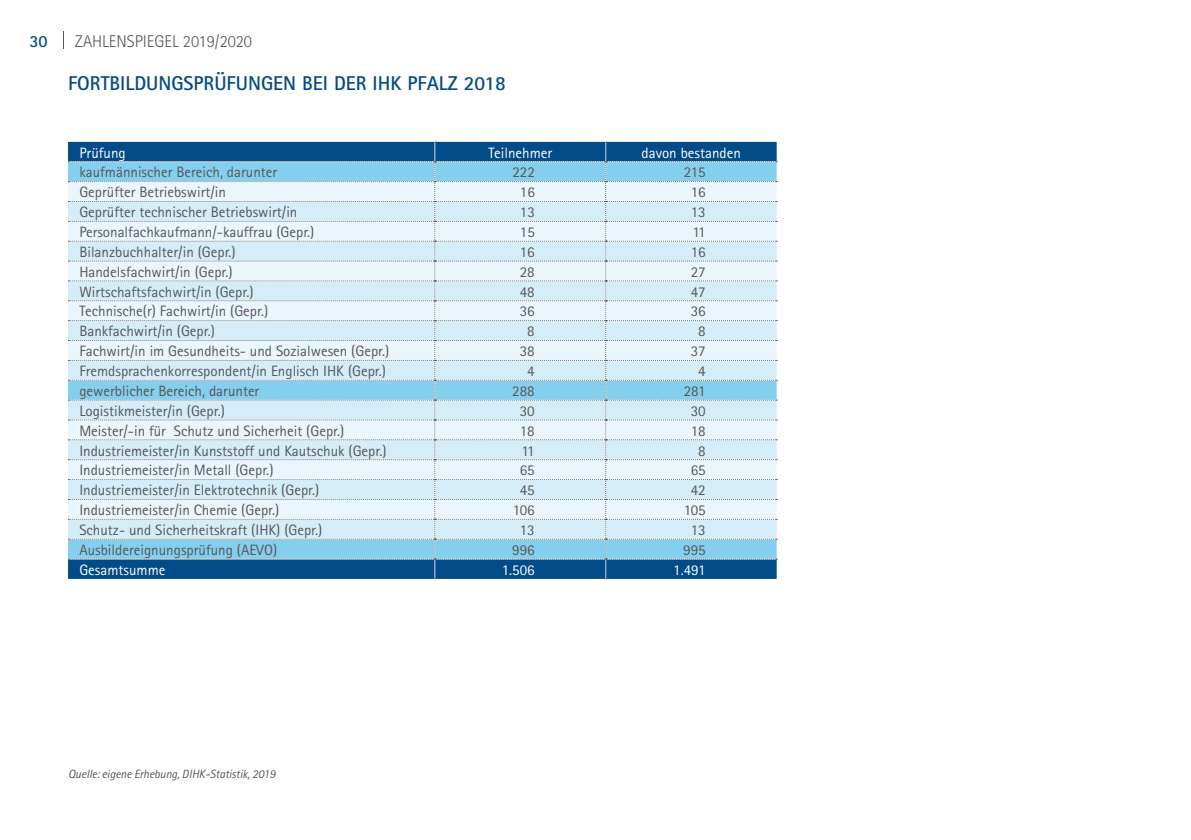
<style>
.page{position:relative;width:1191px;height:840px;background:#fff}
.page>*{position:absolute;margin:0;border:0;box-sizing:border-box;transform-origin:0 0}
.t1{font:700 20px "Rotis Sans Serif";color:#004b88}
.t2{font:300 17px "Rotis Sans Serif";color:#575756}
.t3{font:700 17px "Rotis Sans Serif";color:#004b88}
.t4{font:15px "Rotis Sans Serif";color:#575756}
.t5{font:15px "Rotis Sans Serif";color:#fff}
.t6{font:italic 12px "Rotis Sans Serif";letter-spacing:-.01em;color:#575756}
</style>
<div class="page">
<svg style="left:68px;top:142px;width:709px;height:437px;background:#bddbeb"></svg>
<svg style="left:63px;top:31px;width:1px;height:17px"></svg>
<p class="t3" style="left:29px;top:31px;width:20px">30</p>
<p class="t2" style="left:75px;top:31px;width:179px">ZAHLENSPIEGEL 2019/2020</p>
<h1 class="t1" style="left:68px;top:71px;width:439px">FORTBILDUNGSPRÜFUNGEN BEI DER IHK PFALZ 2018</h1>
<p class="t5" style="left:79px;top:143px;width:48px">Prüfung</p>
<p class="t5" style="left:488px;top:143px;width:65px">Teilnehmer</p>
<p class="t5" style="left:641px;top:143px;width:101px">davon bestanden</p>
<p class="t4" style="left:79px;top:163px;width:199px">kaufmännischer Bereich, darunter</p>
<p class="t4" style="left:512px;top:163px;width:24px">222</p>
<p class="t4" style="left:684px;top:163px;width:23px">215</p>
<p class="t4" style="left:79px;top:183px;width:148px">Geprüfter Betriebswirt/in</p>
<p class="t4" style="left:520px;top:183px;width:16px">16</p>
<p class="t4" style="left:691px;top:183px;width:16px">16</p>
<p class="t4" style="left:79px;top:203px;width:219px">Geprüfter technischer Betriebswirt/in</p>
<p class="t4" style="left:520px;top:203px;width:16px">13</p>
<p class="t4" style="left:691px;top:203px;width:16px">13</p>
<p class="t4" style="left:79px;top:223px;width:236px">Personalfachkaufmann/-kauffrau (Gepr.)</p>
<p class="t4" style="left:520px;top:223px;width:16px">15</p>
<p class="t4" style="left:692px;top:223px;width:15px">11</p>
<p class="t4" style="left:79px;top:243px;width:158px">Bilanzbuchhalter/in (Gepr.)</p>
<p class="t4" style="left:520px;top:243px;width:16px">16</p>
<p class="t4" style="left:690px;top:243px;width:16px">16</p>
<p class="t4" style="left:79px;top:263px;width:155px">Handelsfachwirt/in (Gepr.)</p>
<p class="t4" style="left:520px;top:263px;width:16px">28</p>
<p class="t4" style="left:690px;top:263px;width:16px">27</p>
<p class="t4" style="left:79px;top:282px;width:176px">Wirtschaftsfachwirt/in (Gepr.)</p>
<p class="t4" style="left:520px;top:282px;width:16px">48</p>
<p class="t4" style="left:690px;top:282px;width:16px">47</p>
<p class="t4" style="left:79px;top:302px;width:190px">Technische(r) Fachwirt/in (Gepr.)</p>
<p class="t4" style="left:520px;top:302px;width:16px">36</p>
<p class="t4" style="left:690px;top:302px;width:16px">36</p>
<p class="t4" style="left:79px;top:322px;width:137px">Bankfachwirt/in (Gepr.)</p>
<p class="t4" style="left:527px;top:322px;width:9px">8</p>
<p class="t4" style="left:698px;top:322px;width:9px">8</p>
<p class="t4" style="left:79px;top:342px;width:311px">Fachwirt/in im Gesundheits- und Sozialwesen (Gepr.)</p>
<p class="t4" style="left:520px;top:342px;width:16px">38</p>
<p class="t4" style="left:690px;top:342px;width:16px">37</p>
<p class="t4" style="left:79px;top:362px;width:308px">Fremdsprachenkorrespondent/in Englisch IHK (Gepr.)</p>
<p class="t4" style="left:527px;top:362px;width:9px">4</p>
<p class="t4" style="left:698px;top:362px;width:9px">4</p>
<p class="t4" style="left:79px;top:382px;width:181px">gewerblicher Bereich, darunter</p>
<p class="t4" style="left:512px;top:382px;width:24px">288</p>
<p class="t4" style="left:684px;top:382px;width:23px">281</p>
<p class="t4" style="left:79px;top:401px;width:147px">Logistikmeister/in (Gepr.)</p>
<p class="t4" style="left:520px;top:401px;width:16px">30</p>
<p class="t4" style="left:690px;top:401px;width:16px">30</p>
<p class="t4" style="left:79px;top:421px;width:266px">Meister/-in für Schutz und Sicherheit (Gepr.)</p>
<p class="t4" style="left:520px;top:421px;width:16px">18</p>
<p class="t4" style="left:690px;top:421px;width:16px">18</p>
<p class="t4" style="left:79px;top:441px;width:309px">Industriemeister/in Kunststoff und Kautschuk (Gepr.)</p>
<p class="t4" style="left:521px;top:441px;width:15px">11</p>
<p class="t4" style="left:698px;top:441px;width:9px">8</p>
<p class="t4" style="left:79px;top:461px;width:196px">Industriemeister/in Metall (Gepr.)</p>
<p class="t4" style="left:520px;top:461px;width:16px">65</p>
<p class="t4" style="left:690px;top:461px;width:16px">65</p>
<p class="t4" style="left:79px;top:481px;width:241px">Industriemeister/in Elektrotechnik (Gepr.)</p>
<p class="t4" style="left:520px;top:481px;width:16px">45</p>
<p class="t4" style="left:690px;top:481px;width:16px">42</p>
<p class="t4" style="left:79px;top:501px;width:201px">Industriemeister/in Chemie (Gepr.)</p>
<p class="t4" style="left:513px;top:501px;width:23px">106</p>
<p class="t4" style="left:684px;top:501px;width:23px">105</p>
<p class="t4" style="left:79px;top:521px;width:245px">Schutz- und Sicherheitskraft (IHK) (Gepr.)</p>
<p class="t4" style="left:520px;top:521px;width:16px">13</p>
<p class="t4" style="left:690px;top:521px;width:16px">13</p>
<p class="t4" style="left:79px;top:540px;width:199px">Ausbildereignungsprüfung (AEVO)</p>
<p class="t4" style="left:512px;top:540px;width:24px">996</p>
<p class="t4" style="left:683px;top:540px;width:24px">995</p>
<p class="t5" style="left:79px;top:560px;width:88px">Gesamtsumme</p>
<p class="t5" style="left:502px;top:560px;width:35px">1.506</p>
<p class="t5" style="left:673px;top:560px;width:34px">1.491</p>
<p class="t6" style="left:68px;top:766px;width:209px">Quelle: eigene Erhebung, DIHK-Statistik, 2019</p>
</div>
